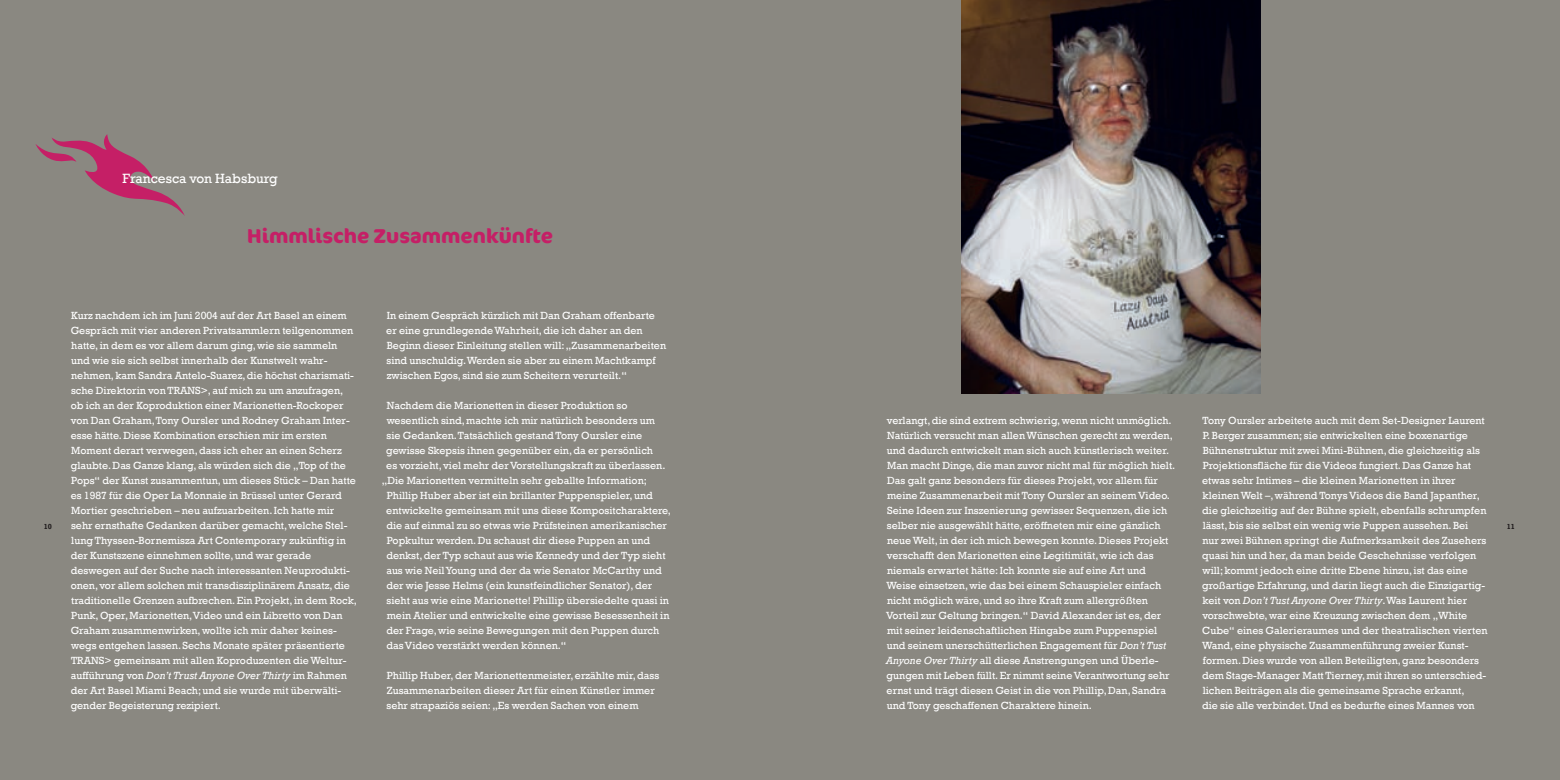
<style>
.page{position:relative;width:1560px;height:780px;background:#fff}
.page>*{position:absolute;margin:0;border:0;box-sizing:border-box;transform-origin:0 0}
.t1{font:700 20px "Cocon";color:#c51f66}
.t2{font:13.75px "Rockwell";color:#fff}
.t3{font:10.62px/15px "Rockwell";color:#fff}
.t4{font:700 7.5px "Rockwell";color:#231f20}
.s1{font-style:italic}
</style>
<div class="page">
<div style="left:0;top:0;width:780px;height:780px;background:#8a8881"></div>
<div style="left:780px;top:0;width:779px;height:780px;background:#8a8881"></div>
<svg style="left:35px;top:134px;width:150px;height:82px"></svg>
<img style="left:961px;top:0;width:299px;height:394px">
<p class="t2" style="left:122px;top:171px;width:157px">Francesca von Habsburg</p>
<h1 class="t1" style="left:247px;top:224px;width:307px">Himmlische Zusammenkünfte</h1>
<p class="t4" style="left:44px;top:522px;width:10px">10</p>
<p class="t4" style="left:44px;top:526px;width:10px">10</p>
<p class="t3" style="left:71px;top:308px;width:288px">Kurz nachdem ich im Juni 2004 auf der Art Basel an einem Gespräch mit vier anderen Privatsammlern teilgenommen hatte, in dem es vor allem darum ging, wie sie sammeln und wie sie sich selbst innerhalb der Kunstwelt wahr&shy;nehmen, kam Sandra Antelo-Suarez, die höchst charismati&shy;sche Direktorin von TRANS&gt;, auf mich zu um anzufragen, ob ich an der Koproduktion einer Marionetten-Rockoper von Dan Graham, Tony Oursler und Rodney Graham Inter&shy;esse hätte. Diese Kombination erschien mir im ersten Moment derart verwegen, dass ich eher an einen Scherz glaubte. Das Ganze klang, als würden sich die „Top of the Pops“ der Kunst zusammentun, um dieses Stück – Dan hatte es 1987 für die Oper La Monnaie in Brüssel unter Gerard Mortier geschrieben – neu aufzuarbeiten. Ich hatte mir sehr ernsthafte Gedanken darüber gemacht, welche Stel&shy;lung Thyssen-Bornemisza Art Contemporary zukünftig in der Kunstszene einnehmen sollte, und war gerade deswegen auf der Suche nach interessanten Neuprodukti&shy;onen, vor allem solchen mit transdisziplinärem Ansatz, die traditionelle Grenzen aufbrechen. Ein Projekt, in dem Rock, Punk, Oper, Marionetten, Video und ein Libretto von Dan Graham zusammenwirken, wollte ich mir daher keines&shy;wegs entgehen lassen. Sechs Monate später präsentierte TRANS&gt; gemeinsam mit allen Koproduzenten die Weltur&shy;aufführung von <span class="s1">Don’t Trust Anyone Over Thirty</span> im Rahmen der Art Basel Miami Beach; und sie wurde mit überwälti&shy;gender Begeisterung rezipiert.</p>
<p class="t3" style="left:386px;top:308px;width:281px">In einem Gespräch kürzlich mit Dan Graham offenbarte er eine grundlegende Wahrheit, die ich daher an den Beginn dieser Einleitung stellen will: „Zusammenarbeiten sind unschuldig. Werden sie aber zu einem Machtkampf zwischen Egos, sind sie zum Scheitern verurteilt.“</p>
<p class="t3" style="left:387px;top:398px;width:242px">Nachdem die Marionetten in dieser Produktion so</p>
<p class="t3" style="left:386px;top:413px;width:270px">wesentlich sind, machte ich mir natürlich besonders um</p>
<p class="t3" style="left:386px;top:428px;width:257px">sie Gedanken. Tatsächlich gestand Tony Oursler eine</p>
<p class="t3" style="left:386px;top:443px;width:268px">gewisse Skepsis ihnen gegenüber ein, da er persönlich</p>
<p class="t3" style="left:386px;top:458px;width:281px">es vorzieht, viel mehr der Vorstellungskraft zu überlassen.</p>
<p class="t3" style="left:382px;top:473px;width:266px">„Die Marionetten vermitteln sehr geballte Information;</p>
<p class="t3" style="left:387px;top:488px;width:267px">Phillip Huber aber ist ein brillanter Puppenspieler, und</p>
<p class="t3" style="left:386px;top:503px;width:286px">entwickelte gemeinsam mit uns diese Kompositcharaktere,</p>
<p class="t3" style="left:386px;top:518px;width:282px">die auf einmal zu so etwas wie Prüfsteinen amerikanischer</p>
<p class="t3" style="left:387px;top:533px;width:265px">Popkultur werden. Du schaust dir diese Puppen an und</p>
<p class="t3" style="left:386px;top:548px;width:281px">denkst, der Typ schaut aus wie Kennedy und der Typ sieht</p>
<p class="t3" style="left:386px;top:563px;width:277px">aus wie Neil Young und der da wie Senator McCarthy und</p>
<p class="t3" style="left:386px;top:578px;width:267px">der wie Jesse Helms (ein kunstfeindlicher Senator), der</p>
<p class="t3" style="left:386px;top:593px;width:284px">sieht aus wie eine Marionette! Phillip übersiedelte quasi in</p>
<p class="t3" style="left:387px;top:608px;width:284px">mein Atelier und entwickelte eine gewisse Besessenheit in</p>
<p class="t3" style="left:386px;top:623px;width:274px">der Frage, wie seine Bewegungen mit den Puppen durch</p>
<p class="t3" style="left:386px;top:638px;width:182px">das Video verstärkt werden können.“</p>
<p class="t3" style="left:386px;top:668px;width:274px">Phillip Huber, der Marionettenmeister, erzählte mir, dass<br>Zusammenarbeiten dieser Art für einen Künstler immer sehr strapaziös seien: „Es werden Sachen von einem</p>
<p class="t3" style="left:886px;top:413px;width:290px">verlangt, die sind extrem schwierig, wenn nicht unmöglich.<br>Natürlich versucht man allen Wünschen gerecht zu werden, und dadurch entwickelt man sich auch künstlerisch weiter.<br>Man macht Dinge, die man zuvor nicht mal für möglich hielt.<br>Das galt ganz besonders für dieses Projekt, vor allem für meine Zusammenarbeit mit Tony Oursler an seinem Video.<br>Seine Ideen zur Inszenierung gewisser Sequenzen, die ich selber nie ausgewählt hätte, eröffneten mir eine gänzlich neue Welt, in der ich mich bewegen konnte. Dieses Projekt verschafft den Marionetten eine Legitimität, wie ich das niemals erwartet hätte: Ich konnte sie auf eine Art und Weise einsetzen, wie das bei einem Schauspieler einfach nicht möglich wäre, und so ihre Kraft zum allergrößten Vorteil zur Geltung bringen.“ David Alexander ist es, der mit seiner leidenschaftlichen Hingabe zum Puppenspiel und seinem unerschütterlichen Engagement für <span class="s1">Don’t Tust Anyone Over Thirty</span> all diese Anstrengungen und Überle&shy;gungen mit Leben füllt. Er nimmt seine Verantwortung sehr ernst und trägt diesen Geist in die von Phillip, Dan, Sandra und Tony geschaffenen Charaktere hinein.</p>
<p class="t3" style="left:1201px;top:413px;width:287px">Tony Oursler arbeitete auch mit dem Set-Designer Laurent P. Berger zusammen; sie entwickelten eine boxenartige Bühnenstruktur mit zwei Mini-Bühnen, die gleichzeitig als Projektionsfläche für die Videos fungiert. Das Ganze hat etwas sehr Intimes – die kleinen Marionetten in ihrer kleinen Welt –, während Tonys Videos die Band Japanther, die gleichzeitig auf der Bühne spielt, ebenfalls schrumpfen lässt, bis sie selbst ein wenig wie Puppen aussehen. Bei<br>nur zwei Bühnen springt die Aufmerksamkeit des Zusehers quasi hin und her, da man beide Geschehnisse verfolgen will; kommt jedoch eine dritte Ebene hinzu, ist das eine großartige Erfahrung, und darin liegt auch die Einzigartig&shy;keit von <span class="s1">Don’t Tust Anyone Over Thirty</span>. Was Laurent hier vorschwebte, war eine Kreuzung zwischen dem „White Cube“ eines Galerieraumes und der theatralischen vierten Wand, eine physische Zusammenführung zweier Kunst&shy;formen. Dies wurde von allen Beteiligten, ganz besonders dem Stage-Manager Matt Tierney, mit ihren so unterschied&shy;lichen Beiträgen als die gemeinsame Sprache erkannt,<br>die sie alle verbindet. Und es bedurfte eines Mannes von</p>
<p class="t4" style="left:1506px;top:522px;width:10px">11</p>
<p class="t4" style="left:1506px;top:527px;width:10px">11</p>
</div>
